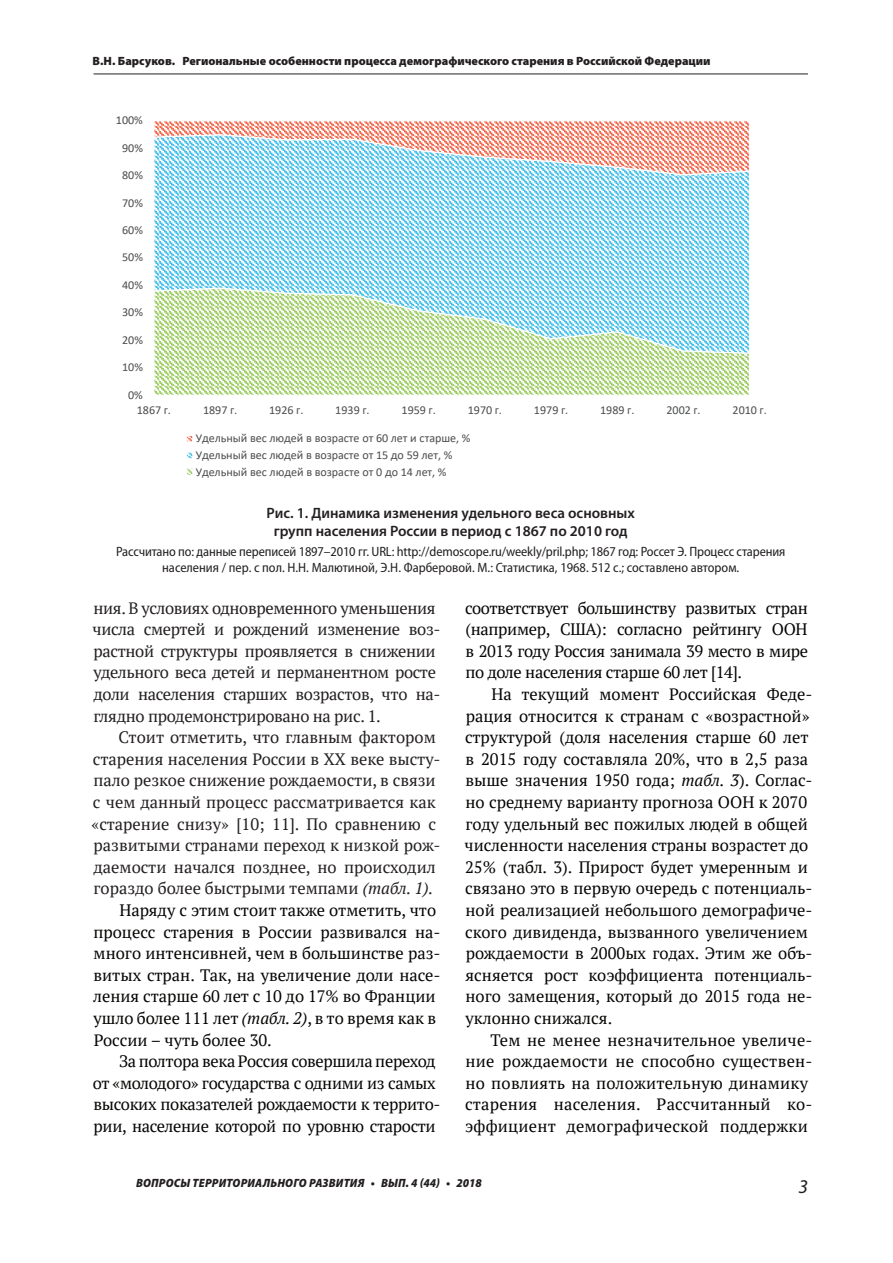
<style>
.page{position:relative;width:893px;height:1263px;background:#fff}
.page>*{position:absolute;margin:0;border:0;box-sizing:border-box;transform-origin:0 0}
.t1{font:italic 19.5px "Myriad Pro";color:#231f20}
.t2{font:16.5px/21.6px "PT Serif";color:#040503}
.t3{font:16.5px/21.6px "PT Serif";letter-spacing:-.015em;color:#231f20}
.t4{font:16.5px "PT Serif";letter-spacing:-.02em;color:#040503}
.t5{font:600 15px/18px "Myriad Pro";color:#231f20;text-align:center}
.t6{font:semi-condensed 13.5px/16.2px "Myriad Pro";letter-spacing:-.01em;color:#231f20;text-align:center}
.t7{font:12.15px "Calibri";letter-spacing:-.005em;color:#4b4c4d}
.t8{font:12px "Calibri";color:#4b4c4d}
.t9{font:900 12px "Myriad Pro";color:#231f20}
.t10{font:italic 900 semi-condensed 12px "Myriad Pro";letter-spacing:.02em;color:#231f20}
.s1{font-style:italic}
</style>
<div class="page">
<hr style="left:94px;top:74px;width:714px;height:1px;background:#231f20">
<svg style="left:154px;top:354px;width:595px;height:41px"></svg>
<svg style="left:154px;top:176px;width:595px;height:178px"></svg>
<svg style="left:154px;top:121px;width:595px;height:55px"></svg>
<div style="left:186px;top:435px;width:7px;height:7px;border:1px solid #fff"></div>
<div style="left:186px;top:451px;width:7px;height:8px;border:1px solid #fff"></div>
<div style="left:186px;top:468px;width:7px;height:8px;border:1px solid #fff"></div>
<p class="t9" style="left:92px;top:57px;width:620px">В.Н. Барсуков. Региональные особенности процесса демографического старения в Российской Федерации</p>
<p class="t8" style="left:116px;top:115px;width:28px">100%</p>
<p class="t8" style="left:122px;top:143px;width:22px">90%</p>
<p class="t8" style="left:122px;top:170px;width:22px">80%</p>
<p class="t8" style="left:122px;top:197px;width:22px">70%</p>
<p class="t8" style="left:122px;top:225px;width:22px">60%</p>
<p class="t8" style="left:122px;top:252px;width:22px">50%</p>
<p class="t8" style="left:122px;top:280px;width:22px">40%</p>
<p class="t7" style="left:122px;top:307px;width:22px">30%</p>
<p class="t8" style="left:122px;top:335px;width:22px">20%</p>
<p class="t8" style="left:122px;top:362px;width:22px">10%</p>
<p class="t8" style="left:128px;top:390px;width:16px">0%</p>
<p class="t8" style="left:137px;top:405px;width:36px">1867 г.</p>
<p class="t8" style="left:203px;top:405px;width:36px">1897 г.</p>
<p class="t8" style="left:269px;top:405px;width:36px">1926 г.</p>
<p class="t8" style="left:335px;top:405px;width:36px">1939 г.</p>
<p class="t8" style="left:402px;top:405px;width:36px">1959 г.</p>
<p class="t8" style="left:468px;top:405px;width:36px">1970 г.</p>
<p class="t8" style="left:534px;top:405px;width:36px">1979 г.</p>
<p class="t8" style="left:600px;top:405px;width:36px">1989 г.</p>
<p class="t8" style="left:666px;top:405px;width:36px">2002 г.</p>
<p class="t8" style="left:732px;top:405px;width:36px">2010 г.</p>
<p class="t8" style="left:196px;top:433px;width:276px">Удельный вес людей в возрасте от 60 лет и старше, %</p>
<p class="t7" style="left:196px;top:450px;width:258px">Удельный вес людей в возрасте от 15 до 59 лет, %</p>
<p class="t8" style="left:196px;top:467px;width:252px">Удельный вес людей в возрасте от 0 до 14 лет, %</p>
<p class="t5" style="left:266px;top:505px;width:370px">Рис. 1. Динамика изменения удельного веса основных групп населения России в период с 1867 по 2010 год</p>
<p class="t6" style="left:116px;top:544px;width:671px">Рассчитано по: данные переписей 1897–2010 гг. URL: http://demoscope.ru/weekly/pril.php; 1867 год: Россет Э. Процесс старения населения / пер. с пол. Н.Н. Малютиной, Э.Н. Фарберовой. М.: Статистика, 1968. 512 с.; составлено автором.</p>
<p class="t3" style="left:92px;top:597px;width:350px">ния. В условиях одновременного уменьшения числа смертей и рождений изменение воз&shy;растной структуры проявляется в снижении удельного веса детей и перманентном росте доли населения старших возрастов, что на&shy;глядно продемонстрировано на рис. 1.</p>
<p class="t3" style="left:119px;top:726px;width:319px">Стоит отметить, что главным фактором</p>
<p class="t3" style="left:93px;top:748px;width:349px">старения населения России в XX веке высту-</p>
<p class="t3" style="left:93px;top:769px;width:344px">пало резкое снижение рождаемости, в связи</p>
<p class="t3" style="left:93px;top:791px;width:344px">с чем данный процесс рассматривается как</p>
<p class="t3" style="left:92px;top:813px;width:346px">«старение снизу» [10; 11]. По сравнению с</p>
<p class="t3" style="left:94px;top:834px;width:348px">развитыми странами переход к низкой рож-</p>
<p class="t3" style="left:93px;top:856px;width:344px">даемости начался позднее, но происходил</p>
<p class="t3" style="left:93px;top:877px;width:341px">гораздо более быстрыми темпами <span class="s1">(табл. 1).</span></p>
<p class="t2" style="left:119px;top:899px;width:318px">Наряду с этим стоит также отметить, что</p>
<p class="t2" style="left:93px;top:921px;width:349px">процесс старения в России развивался на-</p>
<p class="t2" style="left:94px;top:942px;width:348px">много интенсивней, чем в большинстве раз-</p>
<p class="t2" style="left:93px;top:964px;width:349px">витых стран. Так, на увеличение доли насе-</p>
<p class="t2" style="left:93px;top:985px;width:344px">ления старше 60 лет с 10 до 17% во Франции</p>
<p class="t2" style="left:93px;top:1007px;width:344px">ушло более 111 лет <span class="s1">(табл. 2)</span>, в то время как в</p>
<p class="t2" style="left:94px;top:1029px;width:180px">России – чуть более 30.</p>
<p class="t4" style="left:119px;top:1050px;width:318px">За полтора века Россия совершила переход</p>
<p class="t4" style="left:93px;top:1072px;width:344px">от «молодого» государства с одними из самых</p>
<p class="t4" style="left:93px;top:1094px;width:349px">высоких показателей рождаемости к террито-</p>
<p class="t4" style="left:94px;top:1115px;width:344px">рии, население которой по уровню старости</p>
<p class="t2" style="left:465px;top:597px;width:345px;text-align:justify">соответствует большинству развитых стран (например, США): согласно рейтингу ООН в 2013 году Россия занимала 39 место в мире по доле населения старше 60 лет [14].</p>
<p class="t2" style="left:465px;top:683px;width:350px;text-indent:27px">На текущий момент Российская Феде&shy;рация относится к странам с «возрастной» структурой (доля населения старше 60 лет в 2015 году составляла 20%, что в 2,5 раза выше значения 1950 года; <span class="s1">табл. 3</span>). Соглас&shy;но среднему варианту прогноза ООН к 2070 году удельный вес пожилых людей в общей численности населения страны возрастет до 25% (табл. 3). Прирост будет умеренным и связано это в первую очередь с потенциаль&shy;ной реализацией небольшого демографиче&shy;ского дивиденда, вызванного увеличением рождаемости в 2000ых годах. Этим же объ&shy;ясняется рост коэффициента потенциаль&shy;ного замещения, который до 2015 года не&shy;уклонно снижался.</p>
<p class="t2" style="left:465px;top:1029px;width:349px;text-indent:25px">Тем не менее незначительное увеличе&shy;ние рождаемости не способно существен&shy;но повлиять на положительную динамику старения населения. Рассчитанный ко&shy;эффициент демографической поддержки</p>
<p class="t10" style="left:136px;top:1178px;width:347px">ВОПРОСЫ ТЕРРИТОРИАЛЬНОГО РАЗВИТИЯ • ВЫП. 4 (44) • 2018</p>
<p class="t1" style="left:798px;top:1178px;width:11px">3</p>
</div>
